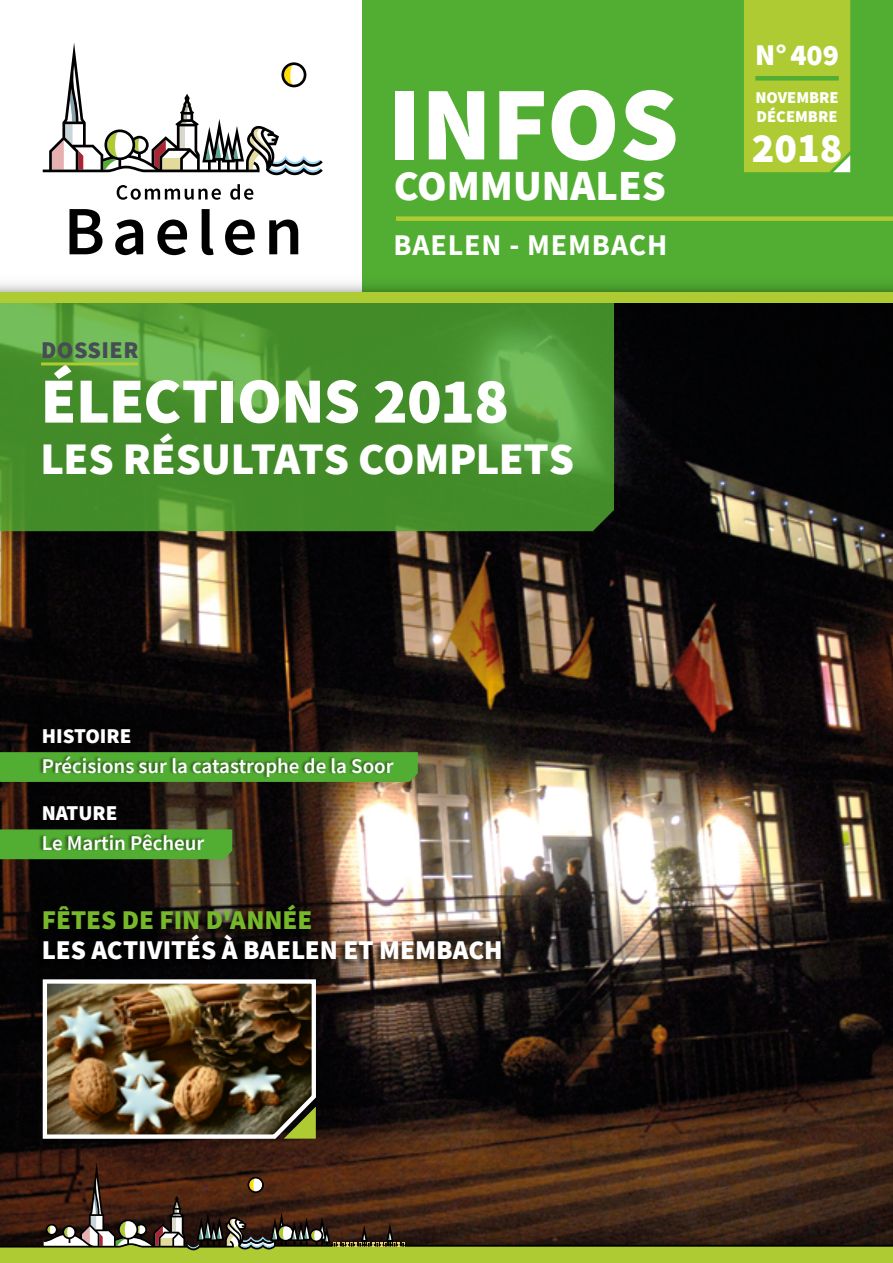
<style>
.page{position:relative;width:893px;height:1263px;background:#fff}
.page>*{position:absolute;margin:0;border:0;box-sizing:border-box;transform-origin:0 0}
.t1{font:900 105px "Source Sans Pro";color:#fff}
.Titre_COVER{font:900 64.5px "Source Sans Pro";letter-spacing:-.01em;color:#fff}
.Titre_COVER-2{font:900 45px "Source Sans Pro";letter-spacing:-.005em;color:#fff}
.t2{font:900 42.75px "Source Sans Pro";color:#fff}
.t3{font:900 42px "Source Sans Pro";color:#fff}
.t4{font:700 30px "Source Sans Pro";letter-spacing:.03em;color:#fff}
.t5{font:900 30px "Source Sans Pro";color:#fff}
.Titre_ENCADRE{font:900 27px/30px "Source Sans Pro";color:#fff}
.Dossier{font:900 24px "Source Sans Pro";letter-spacing:.02em;color:#474d55}
.Sous-titre_RUBRIQUE{font:600 21px/30px "Source Sans Pro";color:#fff}
.t6{font:900 16.5px/19.5px "Source Sans Pro";color:#fff}
.s1{font-weight:900}
.s2{color:#76b82a}
</style>
<div class="page">
<img style="left:0;top:303px;width:893px;height:859px">
<svg style="left:0;top:303px;width:614px;height:228px;background:#4b9431"></svg>
<div style="left:0;top:829px;width:232px;height:30px;background:#52ae32"></div>
<svg style="left:0;top:752px;width:418px;height:30px;background:#52ab32"></svg>
<hr style="left:41px;top:362px;width:97px;height:3px;background:#afcb34">
<div style="left:38px;top:728px;width:356px;height:123px;background:#000;opacity:.5"></div>
<div style="left:363px;top:0;width:530px;height:298px;background:#52ae32"></div>
<svg style="left:117px;top:185px;width:104px;height:15px"></svg>
<svg style="left:230px;top:184px;width:23px;height:16px"></svg>
<svg style="left:70px;top:209px;width:33px;height:45px"></svg>
<svg style="left:115px;top:219px;width:28px;height:36px"></svg>
<svg style="left:157px;top:219px;width:30px;height:36px"></svg>
<svg style="left:202px;top:209px;width:12px;height:46px"></svg>
<svg style="left:225px;top:219px;width:30px;height:36px"></svg>
<svg style="left:269px;top:219px;width:29px;height:35px"></svg>
<svg style="left:43px;top:43px;width:280px;height:132px"></svg>
<div style="left:744px;top:0;width:106px;height:172px;background:#afcb34"></div>
<svg style="left:0;top:264px;width:893px;height:28px"></svg>
<div style="left:755px;top:76px;width:84px;height:5px;background:#52ae32"></div>
<div style="left:396px;top:216px;width:497px;height:5px;background:#afcb34"></div>
<div style="left:0;top:292px;width:893px;height:11px;background:#afcb34"></div>
<svg style="left:0;top:1162px;width:893px;height:101px;background:#56441f"></svg>
<svg style="left:41px;top:977px;width:277px;height:164px"></svg>
<img style="left:45px;top:981px;width:271px;height:158px">
<div style="left:36px;top:906px;width:464px;height:60px;background:#000;opacity:.75"></div>
<h1 class="t1" style="left:388px;top:52px;width:292px">INFOS</h1>
<h3 class="t2" style="left:394px;top:156px;width:274px">COMMUNALES</h3>
<p class="Dossier" style="left:41px;top:334px;width:99px">DOSSIER</p>
<h3 class="t4" style="left:393px;top:225px;width:276px">BAELEN - MEMBACH</h3>
<p class="Titre_COVER" style="left:41px;top:357px;width:470px">ÉLECTIONS 2018</p>
<p class="Titre_COVER-2" style="left:41px;top:427px;width:535px">LES RÉSULTATS COMPLETS</p>
<p class="t5" style="left:755px;top:34px;width:85px">N°409</p>
<p class="t6" style="left:755px;top:87px;width:85px">NOVEMBRE<br>DÉCEMBRE</p>
<p class="t3" style="left:752px;top:118px;width:92px">2018</p>
<p class="Sous-titre_RUBRIQUE" style="left:42px;top:720px;width:353px"><span class="s1">HISTOIRE<br></span>Précisions sur la catastrophe de la Soor</p>
<p class="Sous-titre_RUBRIQUE" style="left:42px;top:797px;width:164px"><span class="s1">NATURE<br></span>Le Martin Pêcheur</p>
<p class="Titre_ENCADRE" style="left:42px;top:904px;width:462px"><span class="s2">FÊTES DE FIN D'ANNÉE<br></span>LES ACTIVITÉS À BAELEN ET MEMBACH</p>
</div>
